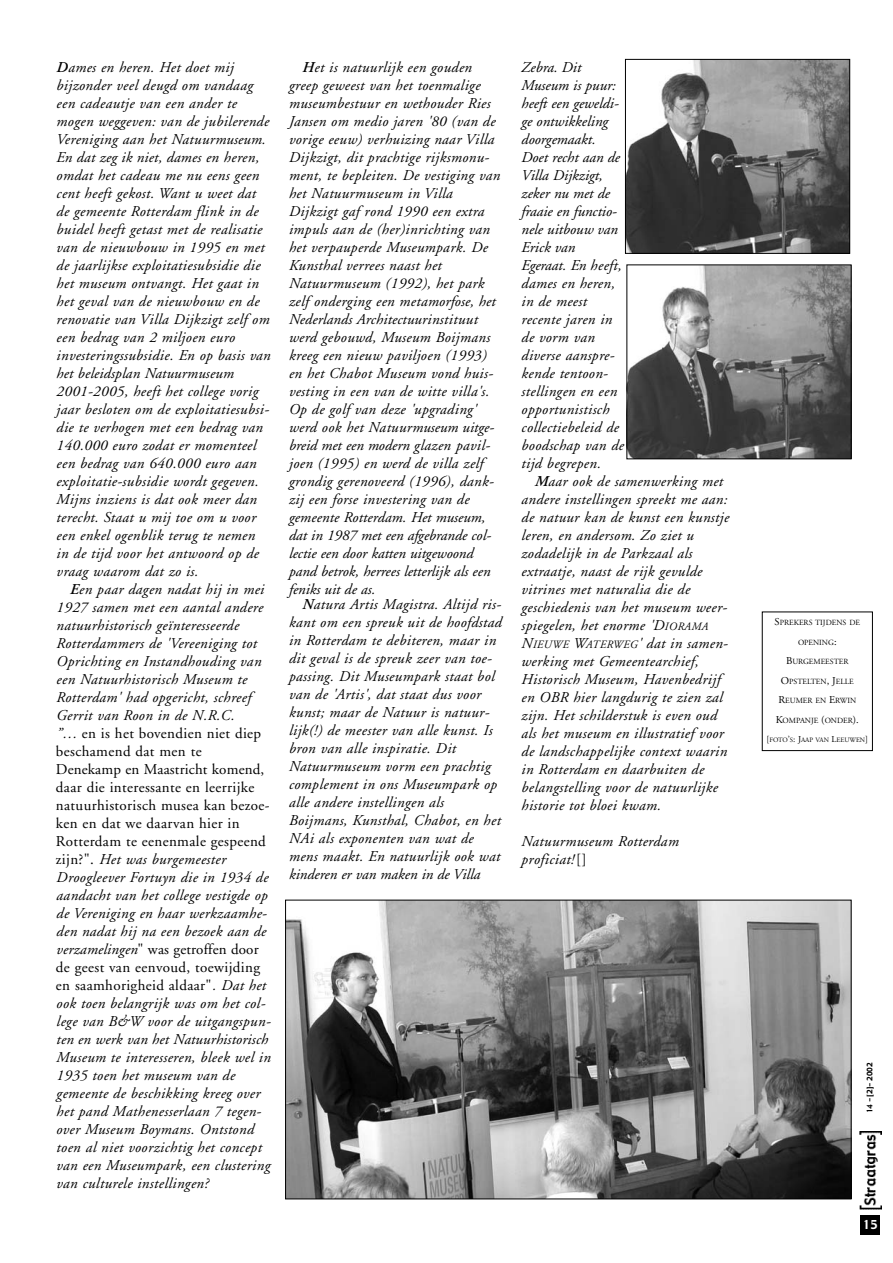
<style>
.page{position:relative;width:893px;height:1263px;background:#fff}
.page>*{position:absolute;margin:0;border:0;box-sizing:border-box;transform-origin:0 0}
.t1{font:italic 15px/18px "Adobe Garamond";letter-spacing:.025em;color:#000}
.t2{font:italic 15px/18px "Adobe Garamond";letter-spacing:.005em;color:#000}
.t3{font:12px "Gadget";color:#fff}
.t4{font:7.8px "Adobe Garamond";color:#000}
.t5{font:7.5px "Gadget";color:#000}
.t6{font:6.75px "Adobe Garamond";color:#000}
.s1{font-weight:600}
.s2{font-style:normal}
.s3{font-size:11.25px}
.s4{font-size:10.5px}
.s5{font-size:9px}
</style>
<div class="page">
<img style="left:859px;top:1132px;width:22px;height:78px">
<div style="left:860px;top:1216px;width:19px;height:19px;background:#000"></div>
<img style="left:287px;top:902px;width:562px;height:295px">
<div style="left:285px;top:900px;width:566px;height:299px;border:1px solid #000"></div>
<img style="left:628px;top:267px;width:221px;height:190px">
<div style="left:626px;top:265px;width:225px;height:194px;border:1px solid #000"></div>
<img style="left:627px;top:61px;width:220px;height:190px">
<div style="left:625px;top:59px;width:224px;height:194px;border:1px solid #000"></div>
<p class="t1" style="left:56px;top:59px;width:215px"><span class="s1">D</span>ames en heren. Het doet mij bijzonder veel deugd om vandaag een cadeautje van een ander te mogen weggeven: van de jubilerende<br>Vereniging aan het Natuurmuseum.<br>En dat zeg ik niet, dames en heren, omdat het cadeau me nu eens geen cent heeft gekost. Want u weet dat de gemeente Rotterdam flink in de buidel heeft getast met de realisatie van de nieuwbouw in 1995 en met de jaarlijkse exploitatiesubsidie die het museum ontvangt. Het gaat in het geval van de nieuwbouw en de renovatie van Villa Dijkzigt zelf om een bedrag van 2 miljoen euro investeringssubsidie. En op basis van het beleidsplan Natuurmuseum<br>2001-2005, heeft het college vorig jaar besloten om de exploitatiesubsi&shy;die te verhogen met een bedrag van<br>140.000 euro zodat er momenteel een bedrag van 640.000 euro aan exploitatie-subsidie wordt gegeven.<br>Mijns inziens is dat ook meer dan terecht. Staat u mij toe om u voor een enkel ogenblik terug te nemen in de tijd voor het antwoord op de vraag waarom dat zo is.</p>
<p class="t1" style="left:56px;top:581px;width:216px;text-indent:14px"><span class="s1">E</span>en paar dagen nadat hij in mei<br>1927 samen met een aantal andere natuurhistorisch geïnteresseerde<br>Rotterdammers de 'Vereeniging tot<br>Oprichting en Instandhouding van een Natuurhistorisch Museum te<br>Rotterdam' had opgericht, schreef<br>Gerrit van Roon in de N.R.C.<br>”… <span class="s2">en is het bovendien niet diep beschamend dat men te<br>Denekamp en Maastricht komend, daar die interessante en leerrijke natuurhistorisch musea kan bezoe&shy;ken en dat we daarvan hier in<br>Rotterdam te eenenmale gespeend zijn?".</span> Het was burgemeester<br>Droogleever Fortuyn die in 1934 de aandacht van het college vestigde op de Vereniging en haar werkzaamhe&shy;den nadat hij na een bezoek aan de verzamelingen<span class="s2">" was getroffen door de geest van eenvoud, toewijding en saamhorigheid aldaar"</span>. Dat het ook toen belangrijk was om het col&shy;lege van B&amp;W voor de uitgangspun&shy;ten en werk van het Natuurhistorisch<br>Museum te interesseren, bleek wel in<br>1935 toen het museum van de gemeente de beschikking kreeg over het pand Mathenesserlaan 7 tegen&shy;over Museum Boymans. Ontstond toen al niet voorzichtig het concept van een Museumpark, een clustering van culturele instellingen?</p>
<p class="t1" style="left:288px;top:59px;width:213px;text-indent:13px"><span class="s1">H</span>et is natuurlijk een gouden greep geweest van het toenmalige museumbestuur en wethouder Ries<br>Jansen om medio jaren '80 (van de vorige eeuw) verhuizing naar Villa<br>Dijkzigt, dit prachtige rijksmonu&shy;ment, te bepleiten. De vestiging van het Natuurmuseum in Villa<br>Dijkzigt gaf rond 1990 een extra impuls aan de (her)inrichting van het verpauperde Museumpark. De<br>Kunsthal verrees naast het<br>Natuurmuseum (1992), het park zelf onderging een metamorfose, het<br>Nederlands Architectuurinstituut werd gebouwd, Museum Boijmans kreeg een nieuw paviljoen (1993) en het Chabot Museum vond huis&shy;vesting in een van de witte villa's.<br>Op de golf van deze 'upgrading' werd ook het Natuurmuseum uitge&shy;breid met een modern glazen pavil&shy;joen (1995) en werd de villa zelf grondig gerenoveerd (1996), dank&shy;zij een forse investering van de gemeente Rotterdam. Het museum, dat in 1987 met een afgebrande col&shy;lectie een door katten uitgewoond pand betrok, herrees letterlijk als een feniks uit de as.</p>
<p class="t1" style="left:288px;top:596px;width:214px;text-indent:13px"><span class="s1">N</span>atura Artis Magistra. Altijd ris&shy;kant om een spreuk uit de hoofdstad in Rotterdam te debiteren, maar in dit geval is de spreuk zeer van toe&shy;passing. Dit Museumpark staat bol van de 'Artis', dat staat dus voor kunst; maar de Natuur is natuur&shy;lijk(!) de meester van alle kunst. Is bron van alle inspiratie. Dit<br>Natuurmuseum vorm een prachtig complement in ons Museumpark op alle andere instellingen als<br>Boijmans, Kunsthal, Chabot, en het<br>NAi als exponenten van wat de mens maakt. En natuurlijk ook wat kinderen er van maken in de Villa</p>
<p class="t2" style="left:521px;top:59px;width:104px">Zebra. Dit<br>Museum is puur: heeft een geweldi&shy;ge ontwikkeling doorgemaakt.<br>Doet recht aan de<br>Villa Dijkzigt, zeker nu met de fraaie en functio&shy;nele uitbouw van<br>Erick van<br>Egeraat. En heeft, dames en heren, in de meest recente jaren in de vorm van diverse aanspre&shy;kende tentoon&shy;stellingen en een opportunistisch collectiebeleid de boodschap van de tijd begrepen.</p>
<p class="t1" style="left:521px;top:473px;width:209px;text-indent:14px"><span class="s1">M</span>aar ook de samenwerking met andere instellingen spreekt me aan: de natuur kan de kunst een kunstje leren, en andersom. Zo ziet u zodadelijk in de Parkzaal als extraatje, naast de rijk gevulde vitrines met naturalia die de geschiedenis van het museum weer&shy;spiegelen, het enorme 'D<span class="s3">IORAMA<br></span>N<span class="s3">IEUWE</span> W<span class="s3">ATERWEG</span>' dat in samen&shy;werking met Gemeentearchief,<br>Historisch Museum, Havenbedrijf en OBR hier langdurig te zien zal zijn. Het schilderstuk is even oud als het museum en illustratief voor de landschappelijke context waarin in Rotterdam en daarbuiten de belangstelling voor de natuurlijke historie tot bloei kwam.</p>
<p class="t1" style="left:521px;top:833px;width:159px">Natuurmuseum Rotterdam proficiat! <span class="s2">[]</span></p>
<p class="t4" style="left:774px;top:620px;width:87px"><span class="s4">S</span>PREKERS TIJDENS DE</p>
<p class="t4" style="left:798px;top:639px;width:40px">OPENING<span class="s4">:</span></p>
<p class="t4" style="left:786px;top:659px;width:64px"><span class="s4">B</span>URGEMEESTER</p>
<p class="t4" style="left:780px;top:678px;width:74px"><span class="s4">O</span>PSTELTEN<span class="s4">, J</span>ELLE</p>
<p class="t4" style="left:778px;top:698px;width:79px"><span class="s4">R</span>EUMER EN <span class="s4">E</span>RWIN</p>
<p class="t4" style="left:775px;top:717px;width:85px"><span class="s4">K</span>OMPANJE <span class="s4">(</span>ONDER<span class="s4">).</span></p>
<p class="t6" style="left:766px;top:737px;width:103px"><span class="s5">[</span>FOTO<span class="s5">’</span>S<span class="s5">: J</span>AAP VAN <span class="s5">L</span>EEUWEN<span class="s5">]</span></p>
<p class="t5" style="left:866px;top:1113px;width:52px;rotate:-90deg">14 - [2]- 2002</p>
<p class="t3" style="left:862px;top:1220px;width:16px">15</p>
</div>
